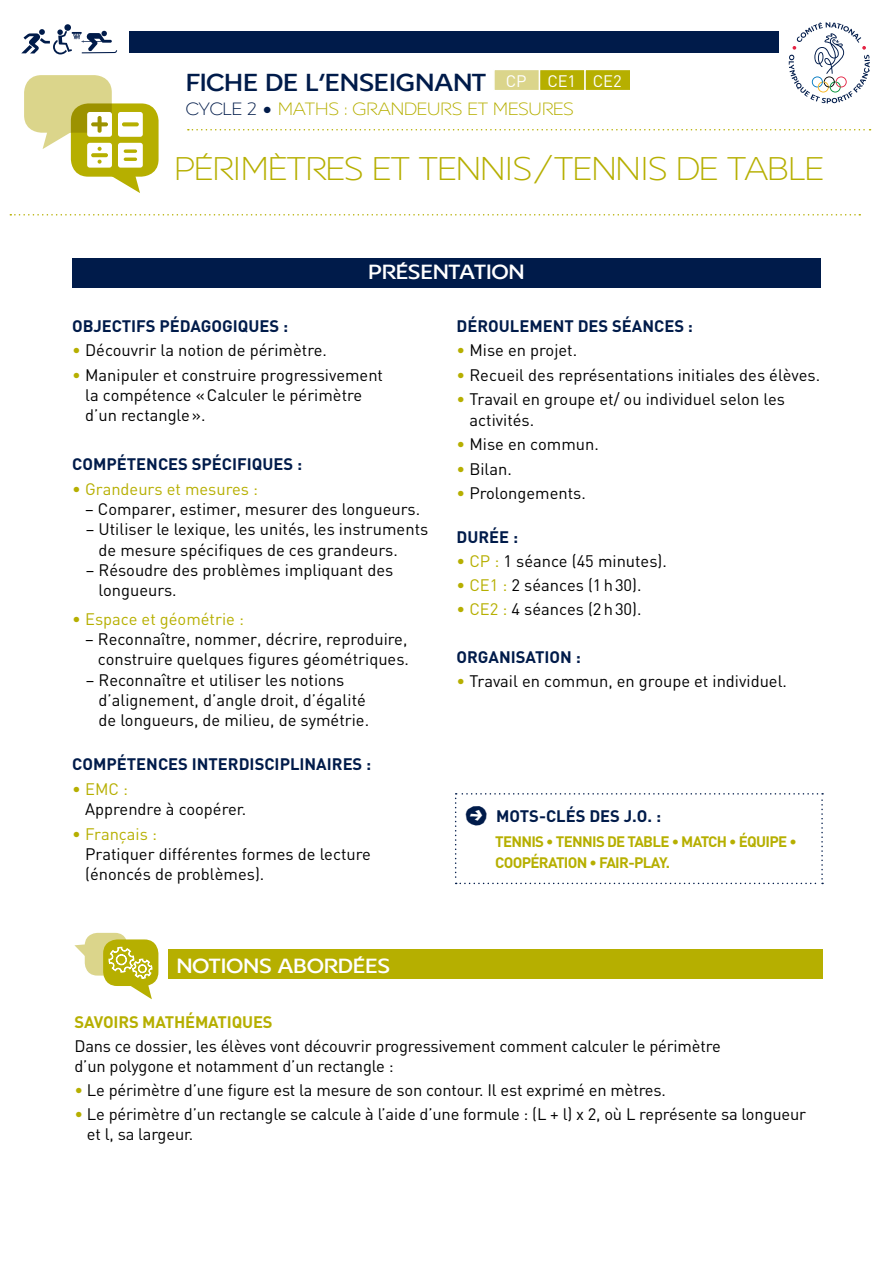
<style>
.page{position:relative;width:893px;height:1263px;background:#fff}
.page>*{position:absolute;margin:0;border:0;box-sizing:border-box;transform-origin:0 0}
.t1{font:300 36px "Franceolympique";letter-spacing:-.01em;color:#b6af00}
.t2{font:500 27px "Franceolympique";letter-spacing:-.01em;color:#001b4a}
.t3{font:500 22.5px "Franceolympique";letter-spacing:-.01em;color:#fff}
.t4{font:300 19.5px "Franceolympique";color:#b6af00}
.t5{font:16.5px/20.2px "DIN";color:#000}
.t6{font:700 16.5px "DIN";color:#001b4a}
.t7{font:16.5px "DIN";color:#b6af00}
.t8{font:700 16.5px "DIN";letter-spacing:-.01em;color:#b6af00}
.t9{font:16.5px "DIN";letter-spacing:-.01em;color:#fff}
.t10{font:700 15px/21px "DIN";letter-spacing:-.045em;color:#b6af00}
.s1{color:#001b4a}
.s2{color:#b6af00}
.s3{font-family:"Ale Signs Black LL";font-weight:400;font-size:36px}
</style>
<div class="page">
<div style="left:64px;top:24px;width:7px;height:7px;background:#001b4a;border-radius:50%"></div>
<svg style="left:21px;top:29px;width:96px;height:26px"></svg>
<div style="left:129px;top:31px;width:649px;height:22px;background:#001b4a"></div>
<svg style="left:789px;top:22px;width:81px;height:81px"></svg>
<div style="left:85px;top:933px;width:43px;height:42px;background:#dbd58b;border-radius:13px"></div>
<svg style="left:74px;top:944px;width:11px;height:19px"></svg>
<div style="left:168px;top:949px;width:655px;height:30px;background:#b6af00"></div>
<div style="left:72px;top:258px;width:749px;height:29px;background:#001b4a"></div>
<div style="left:103px;top:939px;width:55px;height:47px;background:#b6af00;border-radius:14px"></div>
<svg style="left:108px;top:947px;width:45px;height:52px"></svg>
<svg style="left:455px;top:793px;width:368px;height:91px"></svg>
<svg style="left:188px;top:129px;width:682px;height:1px"></svg>
<svg style="left:10px;top:214px;width:850px;height:2px"></svg>
<div style="left:24px;top:75px;width:88px;height:58px;background:#dbd58b;border-radius:17px"></div>
<svg style="left:43px;top:127px;width:28px;height:22px"></svg>
<svg style="left:71px;top:103px;width:88px;height:74px;background:#b1aa06"></svg>
<div style="left:493px;top:69px;width:47px;height:22px;background:#dbd58b;border:2px solid #fff"></div>
<div style="left:539px;top:69px;width:47px;height:22px;background:#b6af00;border:2px solid #fff"></div>
<div style="left:584px;top:69px;width:47px;height:22px;background:#b6af00;border:2px solid #fff"></div>
<svg style="left:87px;top:112px;width:56px;height:81px"></svg>
<h2 class="t2" style="left:186px;top:66px;width:302px">FICHE DE L’ENSEIGNANT</h2>
<p class="t9" style="left:506px;top:70px;width:22px">CP</p>
<p class="t9" style="left:547px;top:70px;width:76px">CE1 CE2</p>
<p class="t4" style="left:186px;top:97px;width:389px"><span class="s1">CYCLE 2 •</span> MATHS : GRANDEURS ET MESURES</p>
<h1 class="t1" style="left:174px;top:148px;width:651px">PÉRIMÈTRES ET TENNIS/TENNIS DE TABLE</h1>
<h3 class="t3" style="left:368px;top:258px;width:158px">PRÉSENTATION</h3>
<p class="t6" style="left:72px;top:315px;width:217px">OBJECTIFS PÉDAGOGIQUES :</p>
<p class="t5" style="left:72px;top:340px;width:256px"><span class="s2">•</span> Découvrir la notion de périmètre.</p>
<p class="t5" style="left:85px;top:364px;width:299px;text-indent:-13px"><span class="s2">•</span> Manipuler et construire progressivement la compétence «Calculer le périmètre d’un rectangle».</p>
<p class="t6" style="left:72px;top:454px;width:231px">COMPÉTENCES SPÉCIFIQUES :</p>
<p class="t7" style="left:72px;top:479px;width:187px">• Grandeurs et mesures :</p>
<p class="t5" style="left:85px;top:499px;width:336px">– Comparer, estimer, mesurer des longueurs.</p>
<p class="t5" style="left:99px;top:519px;width:331px;text-indent:-13px">– Utiliser le lexique, les unités, les instruments de mesure spécifiques de ces grandeurs.</p>
<p class="t5" style="left:99px;top:559px;width:296px;text-indent:-13px">– Résoudre des problèmes impliquant des longueurs.</p>
<p class="t7" style="left:72px;top:609px;width:173px">• Espace et géométrie :</p>
<p class="t5" style="left:85px;top:629px;width:325px;text-align:right">– Reconnaître, nommer, décrire, reproduire, construire quelques figures géométriques.</p>
<p class="t5" style="left:99px;top:669px;width:272px;text-indent:-13px">– Reconnaître et utiliser les notions d’alignement, d’angle droit, d’égalité de longueurs, de milieu, de symétrie.</p>
<p class="t6" style="left:72px;top:754px;width:301px">COMPÉTENCES INTERDISCIPLINAIRES :</p>
<p class="t7" style="left:72px;top:779px;width:57px">• EMC :</p>
<p class="t5" style="left:85px;top:799px;width:163px">Apprendre à coopérer.</p>
<p class="t7" style="left:72px;top:823px;width:86px">• Français :</p>
<p class="t5" style="left:85px;top:843px;width:287px">Pratiquer différentes formes de lecture (énoncés de problèmes).</p>
<h3 class="t3" style="left:176px;top:952px;width:215px">NOTIONS ABORDÉES</h3>
<p class="t6" style="left:457px;top:315px;width:238px">DÉROULEMENT DES SÉANCES :</p>
<p class="t5" style="left:457px;top:340px;width:122px"><span class="s2">•</span> Mise en projet.</p>
<p class="t5" style="left:457px;top:364px;width:365px"><span class="s2">•</span> Recueil des représentations initiales des élèves.</p>
<p class="t5" style="left:469px;top:389px;width:317px;text-indent:-13px"><span class="s2">•</span> Travail en groupe et/ ou individuel selon les activités.</p>
<p class="t5" style="left:457px;top:434px;width:144px"><span class="s2">•</span> Mise en commun.</p>
<p class="t5" style="left:457px;top:458px;width:57px"><span class="s2">•</span> Bilan.</p>
<p class="t5" style="left:457px;top:483px;width:131px"><span class="s2">•</span> Prolongements.</p>
<p class="t6" style="left:457px;top:526px;width:63px">DURÉE :</p>
<p class="t5" style="left:457px;top:551px;width:212px"><span class="s2">• CP :</span> 1 séance (45 minutes).</p>
<p class="t5" style="left:457px;top:575px;width:187px"><span class="s2">• CE1 :</span> 2 séances (1h30).</p>
<p class="t5" style="left:457px;top:599px;width:187px"><span class="s2">• CE2 :</span> 4 séances (2h30).</p>
<p class="t6" style="left:457px;top:646px;width:126px">ORGANISATION :</p>
<p class="t5" style="left:457px;top:671px;width:332px"><span class="s2">•</span> Travail en commun, en groupe et individuel.</p>
<p class="t6" style="left:464px;top:805px;width:198px"><span class="s3">i</span> MOTS-CLÉS DES J.O. :</p>
<p class="t10" style="left:495px;top:830px;width:303px">TENNIS • TENNIS DE TABLE • MATCH • ÉQUIPE •<br>COOPÉRATION • FAIR-PLAY.</p>
<p class="t8" style="left:74px;top:1012px;width:200px">SAVOIRS MATHÉMATIQUES</p>
<p class="t5" style="left:74px;top:1036px;width:648px;line-height:19.8px">Dans ce dossier, les élèves vont découvrir progressivement comment calculer le périmètre d’un polygone et notamment d’un rectangle :</p>
<p class="t5" style="left:74px;top:1080px;width:593px"><span class="s2">•</span> Le périmètre d’une figure est la mesure de son contour. Il est exprimé en mètres.</p>
<p class="t5" style="left:87px;top:1104px;width:721px;line-height:19.8px;text-indent:-13px"><span class="s2">•</span> Le périmètre d’un rectangle se calcule à l’aide d’une formule : (L + l) x 2, où L représente sa longueur et l, sa largeur.</p>
</div>
